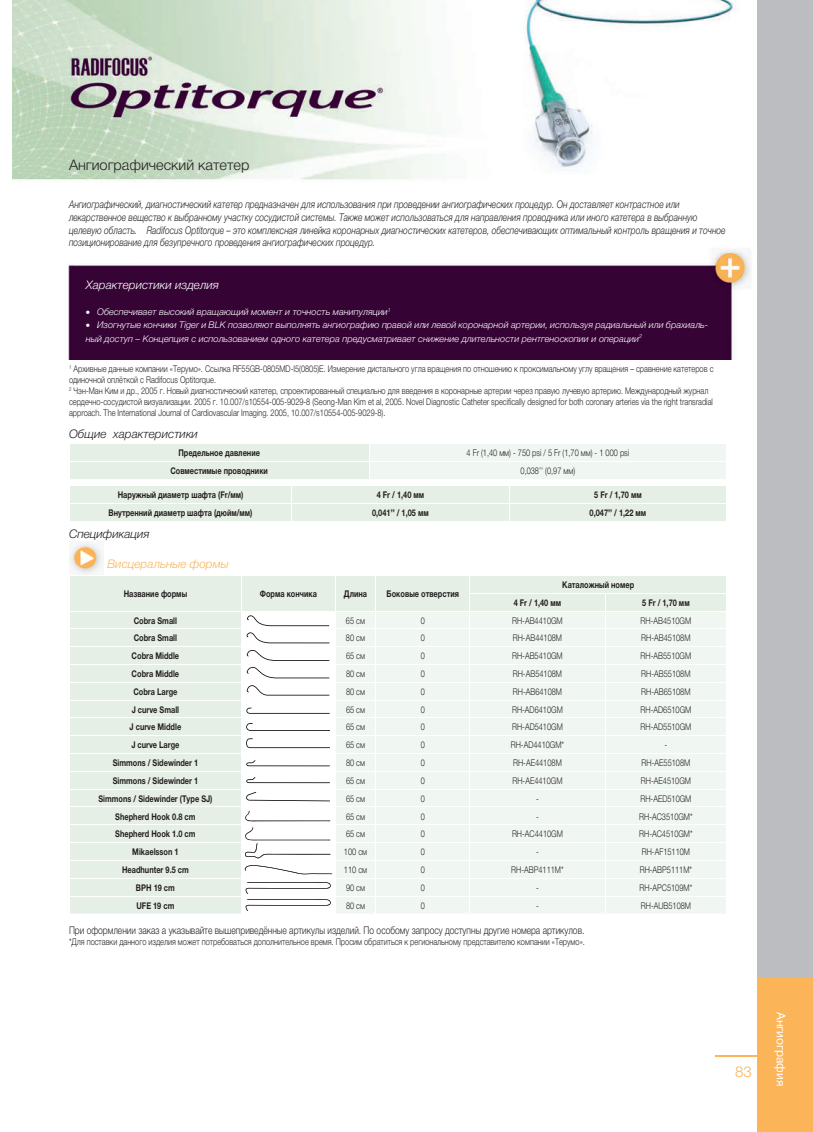
<style>
.page{position:relative;width:813px;height:1132px;background:#fff}
.page>*{position:absolute;margin:0;border:0;box-sizing:border-box;transform-origin:0 0}
.t1{font:300 15px "Helvetica Neue Cyr";color:#fbb458}
.t2{font:300 14.55px "Helvetica Neue LTCYR";color:#231f20}
.t3{font:100 13.2px "Helvetica Neue LTCYR";color:#fbb458}
.t4{font:12px "Helvetica Neue Cyr";color:#fff}
.t5{font:italic 300 11.85px "Helvetica Neue LTCYR";color:#231f20}
.t6{font:italic 300 11.85px "Helvetica Neue LTCYR";color:#fff}
.t7{font:italic 300 11.85px "Helvetica Neue LTCYR";color:#fbb458}
.t8{font:italic 300 10.5px/12.8px "Helvetica Neue LTCYR";color:#231f20;scale:.8 1}
.t9{font:300 10.5px "Helvetica Neue LTCYR";color:#231f20;scale:.8 1}
.t10{font:700 10.5px "Helvetica Neue LTCYR";color:#fff}
.t11{font:300 9.3px/11.1px "Helvetica Neue LTCYR";color:#231f20;scale:.8 1}
.t12{font:700 9.3px "Helvetica Neue LTCYR";color:#231f20;scale:.8 1}
.t13{font:italic 300 9.3px/13.2px "Helvetica Neue LTCYR";color:#fff}
</style>
<div class="page">
<img style="left:13px;top:0;width:736px;height:359px">
<img style="left:715px;top:253px;width:36px;height:29px">
<svg style="left:70px;top:444px;width:656px;height:77px"></svg>
<img style="left:70px;top:543px;width:33px;height:32px">
<svg style="left:70px;top:576px;width:656px;height:338px"></svg>
<hr style="left:714px;top:1054px;width:98px;height:2px;background:#fbb458">
<div style="left:757px;top:0;width:55px;height:1131px;background:#bcbdc0"></div>
<div style="left:757px;top:978px;width:55px;height:153px;background:#fbb458"></div>
<h2 class="t2" style="left:69px;top:156px;width:182px">Ангиографический катетер</h2>
<p class="t8" style="left:69px;top:198px;width:821px">Ангиографический, диагностический катетер предназначен для использования при проведении ангиографических процедур. Он доставляет контрастное или лекарственное вещество к выбранному участку сосудистой системы. Также может использоваться для направления проводника или иного катетера в выбранную целевую область. Radifocus Optitorque – это комплексная линейка коронарных диагностических катетеров, обеспечивающих оптимальный контроль вращения и точное позиционирование для безупречного проведения ангиографических процедур.</p>
<p class="t6" style="left:86px;top:277px;width:135px">Характеристики изделия</p>
<p class="t13" style="left:86px;top:305px;width:306px">• Обеспечивает высокий вращающий момент и точность манипуляции<sup>1</sup></p>
<p class="t13" style="left:86px;top:318px;width:623px">• Изогнутые кончики Tiger и BLK позволяют выполнять ангиографию правой или левой коронарной артерии, используя радиальный или брахиаль&shy;ный доступ – Концепция с использованием одного катетера предусматривает снижение длительности рентгеноскопии и операции<sup>2</sup></p>
<p class="t11" style="left:69px;top:363px;width:806px"><sup>1</sup> Архивные данные компании «Терумо». Ссылка RF55GB-0805MD-I5(0805)E. Измерение дистального угла вращения по отношению к проксимальному углу вращения – сравнение катетеров с одиночной оплёткой с Radifocus Optitorque.<br><sup>2</sup> Чэн-Ман Ким и др., 2005 г. Новый диагностический катетер, спроектированный специально для введения в коронарные артерии через правую лучевую артерию. Международный журнал сердечно-сосудистой визуализации. 2005 г. 10.007/s10554-005-9029-8 (Seong-Man Kim et al, 2005. Novel Diagnostic Catheter specifically designed for both coronary arteries via the right transradial approach. The International Journal of Cardiovascular Imaging. 2005, 10.007/s10554-005-9029-8).</p>
<p class="t5" style="left:69px;top:427px;width:130px">Общие характеристики</p>
<p class="t12" style="left:178px;top:447px;width:103px">Предельное давление</p>
<p class="t11" style="left:466px;top:447px;width:205px">4 Fr (1,40 мм) - 750 psi / 5 Fr (1,70 мм) - 1 000 psi</p>
<p class="t12" style="left:170px;top:465px;width:123px">Совместимые проводники</p>
<p class="t11" style="left:520px;top:465px;width:70px">0,038’’ (0,97 мм)</p>
<p class="t12" style="left:118px;top:489px;width:158px">Наружный диаметр шафта (Fr/мм)</p>
<p class="t12" style="left:376px;top:489px;width:61px">4 Fr / 1,40 мм</p>
<p class="t12" style="left:594px;top:489px;width:61px">5 Fr / 1,70 мм</p>
<p class="t12" style="left:108px;top:507px;width:181px">Внутренний диаметр шафта (дюйм/мм)</p>
<p class="t12" style="left:372px;top:507px;width:72px">0,041’’ / 1,05 мм</p>
<p class="t12" style="left:589px;top:507px;width:72px">0,047’’ / 1,22 мм</p>
<p class="t5" style="left:69px;top:527px;width:82px">Спецификация</p>
<p class="t7" style="left:107px;top:556px;width:123px">Висцеральные формы</p>
<p class="t12" style="left:124px;top:588px;width:81px">Название формы</p>
<p class="t12" style="left:259px;top:588px;width:73px">Форма кончика</p>
<p class="t12" style="left:344px;top:588px;width:30px">Длина</p>
<p class="t12" style="left:386px;top:588px;width:92px">Боковые отверстия</p>
<p class="t12" style="left:562px;top:579px;width:91px">Каталожный номер</p>
<p class="t12" style="left:513px;top:597px;width:61px">4 Fr / 1,40 мм</p>
<p class="t12" style="left:642px;top:597px;width:61px">5 Fr / 1,70 мм</p>
<p class="t12" style="left:134px;top:614px;width:56px">Cobra Small</p>
<p class="t11" style="left:346px;top:614px;width:25px">65 см</p>
<p class="t11" style="left:420px;top:614px;width:7px">0</p>
<p class="t11" style="left:512px;top:614px;width:65px">RH-AB4410GM</p>
<p class="t11" style="left:640px;top:614px;width:65px">RH-AB4510GM</p>
<p class="t12" style="left:134px;top:632px;width:56px">Cobra Small</p>
<p class="t11" style="left:346px;top:632px;width:25px">80 см</p>
<p class="t11" style="left:420px;top:632px;width:7px">0</p>
<p class="t11" style="left:512px;top:632px;width:63px">RH-AB44108M</p>
<p class="t11" style="left:641px;top:632px;width:63px">RH-AB45108M</p>
<p class="t12" style="left:132px;top:650px;width:61px">Cobra Middle</p>
<p class="t11" style="left:346px;top:650px;width:25px">65 см</p>
<p class="t11" style="left:420px;top:650px;width:7px">0</p>
<p class="t11" style="left:512px;top:650px;width:65px">RH-AB5410GM</p>
<p class="t11" style="left:640px;top:650px;width:65px">RH-AB5510GM</p>
<p class="t12" style="left:132px;top:668px;width:61px">Cobra Middle</p>
<p class="t11" style="left:346px;top:668px;width:25px">80 см</p>
<p class="t11" style="left:420px;top:668px;width:7px">0</p>
<p class="t11" style="left:512px;top:668px;width:63px">RH-AB54108M</p>
<p class="t11" style="left:641px;top:668px;width:63px">RH-AB55108M</p>
<p class="t12" style="left:133px;top:686px;width:56px">Cobra Large</p>
<p class="t11" style="left:346px;top:685px;width:25px">80 см</p>
<p class="t11" style="left:420px;top:685px;width:7px">0</p>
<p class="t11" style="left:512px;top:685px;width:63px">RH-AB64108M</p>
<p class="t11" style="left:641px;top:685px;width:63px">RH-AB65108M</p>
<p class="t12" style="left:132px;top:703px;width:61px">J curve Small</p>
<p class="t11" style="left:346px;top:703px;width:25px">65 см</p>
<p class="t11" style="left:420px;top:703px;width:7px">0</p>
<p class="t11" style="left:512px;top:703px;width:65px">RH-AD6410GM</p>
<p class="t11" style="left:640px;top:703px;width:65px">RH-AD6510GM</p>
<p class="t12" style="left:129px;top:721px;width:66px">J curve Middle</p>
<p class="t11" style="left:346px;top:721px;width:25px">65 см</p>
<p class="t11" style="left:420px;top:721px;width:7px">0</p>
<p class="t11" style="left:512px;top:721px;width:65px">RH-AD5410GM</p>
<p class="t11" style="left:640px;top:721px;width:65px">RH-AD5510GM</p>
<p class="t12" style="left:131px;top:739px;width:62px">J curve Large</p>
<p class="t11" style="left:346px;top:739px;width:25px">65 см</p>
<p class="t11" style="left:420px;top:739px;width:7px">0</p>
<p class="t11" style="left:510px;top:739px;width:68px">RH-AD4410GM*</p>
<p class="t11" style="left:664px;top:739px;width:5px">-</p>
<p class="t12" style="left:113px;top:757px;width:108px">Simmons / Sidewinder 1</p>
<p class="t11" style="left:346px;top:757px;width:25px">80 см</p>
<p class="t11" style="left:420px;top:757px;width:7px">0</p>
<p class="t11" style="left:513px;top:757px;width:62px">RH-AE44108M</p>
<p class="t11" style="left:641px;top:757px;width:62px">RH-AE55108M</p>
<p class="t12" style="left:113px;top:775px;width:108px">Simmons / Sidewinder 1</p>
<p class="t11" style="left:346px;top:774px;width:25px">65 см</p>
<p class="t11" style="left:420px;top:774px;width:7px">0</p>
<p class="t11" style="left:512px;top:774px;width:64px">RH-AE4410GM</p>
<p class="t11" style="left:640px;top:774px;width:64px">RH-AE4510GM</p>
<p class="t12" style="left:98px;top:792px;width:144px">Simmons / Sidewinder (Type SJ)</p>
<p class="t11" style="left:346px;top:792px;width:25px">65 см</p>
<p class="t11" style="left:420px;top:792px;width:7px">0</p>
<p class="t11" style="left:640px;top:792px;width:65px">RH-AED510GM</p>
<p class="t12" style="left:115px;top:810px;width:102px">Shepherd Hook 0.8 cm</p>
<p class="t11" style="left:346px;top:810px;width:25px">65 см</p>
<p class="t11" style="left:420px;top:810px;width:7px">0</p>
<p class="t11" style="left:639px;top:810px;width:68px">RH-AC3510GM*</p>
<p class="t12" style="left:115px;top:828px;width:102px">Shepherd Hook 1.0 cm</p>
<p class="t11" style="left:346px;top:828px;width:25px">65 см</p>
<p class="t11" style="left:420px;top:828px;width:7px">0</p>
<p class="t11" style="left:511px;top:828px;width:65px">RH-AC4410GM</p>
<p class="t11" style="left:639px;top:828px;width:68px">RH-AC4510GM*</p>
<p class="t12" style="left:132px;top:846px;width:59px">Mikaelsson 1</p>
<p class="t11" style="left:344px;top:846px;width:30px">100 см</p>
<p class="t11" style="left:420px;top:846px;width:7px">0</p>
<p class="t11" style="left:536px;top:846px;width:5px">-</p>
<p class="t11" style="left:641px;top:846px;width:62px">RH-AF15110M</p>
<p class="t12" style="left:122px;top:864px;width:85px">Headhunter 9.5 cm</p>
<p class="t11" style="left:344px;top:863px;width:30px">110 см</p>
<p class="t11" style="left:420px;top:863px;width:7px">0</p>
<p class="t11" style="left:511px;top:863px;width:67px">RH-ABP4111M*</p>
<p class="t11" style="left:639px;top:863px;width:67px">RH-ABP5111M*</p>
<p class="t12" style="left:136px;top:881px;width:50px">BPH 19 cm</p>
<p class="t11" style="left:346px;top:881px;width:25px">90 см</p>
<p class="t11" style="left:420px;top:881px;width:7px">0</p>
<p class="t11" style="left:639px;top:881px;width:67px">RH-APC5109M*</p>
<p class="t12" style="left:136px;top:899px;width:49px">UFE 19 cm</p>
<p class="t11" style="left:346px;top:899px;width:25px">80 см</p>
<p class="t11" style="left:420px;top:899px;width:7px">0</p>
<p class="t11" style="left:640px;top:899px;width:64px">RH-AUB5108M</p>
<p class="t9" style="left:69px;top:924px;width:645px">При оформлении заказ а указывайте вышеприведённые артикулы изделий. По особому запросу доступны другие номера артикулов.</p>
<p class="t11" style="left:69px;top:936px;width:646px">*Для поставки данного изделия может потребоваться дополнительное время. Просим обратиться к региональному представителю компании «Терумо».</p>
<h1 class="t1" style="left:734px;top:1062px;width:18px">83</h1>
<h3 class="t3" style="left:740px;top:1065px;width:16px">81</h3>
<p class="t4" style="left:787px;top:1011px;width:76px;rotate:90deg">Ангиография</p>
<p class="t10" style="left:786px;top:1012px;width:71px;rotate:90deg">Ангиография</p>
</div>
